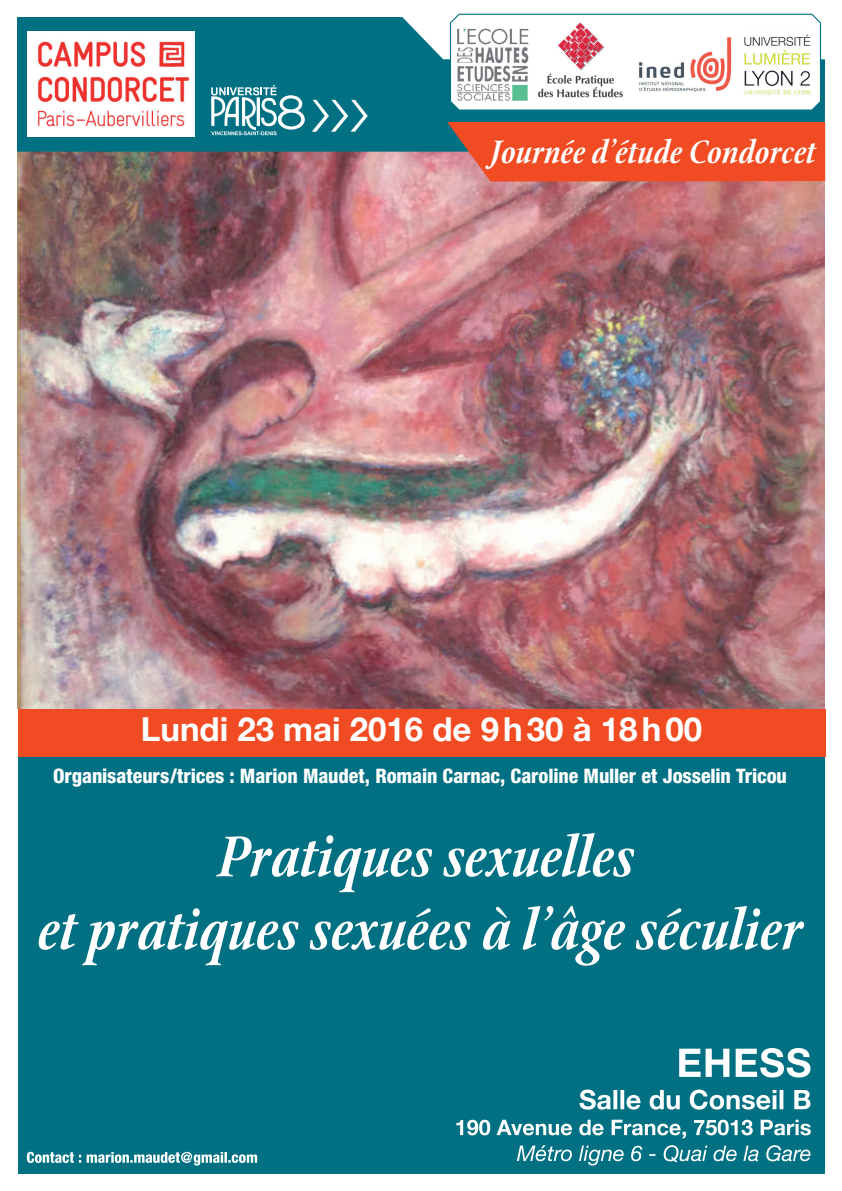
<style>
.page{position:relative;width:842px;height:1191px;background:#fff}
.page>*{position:absolute;margin:0;border:0;box-sizing:border-box;transform-origin:0 0}
.t1{font:italic 600 62px/73px "Stone Print";color:#fff;text-align:center}
.t2{font:italic 600 35px "Stone Print";color:#fff}
.t3{font:700 33px "Helvetica Neue";color:#fff}
.t4{font:800 condensed 20px "Helvetica Neue";letter-spacing:-.005em;color:#fff}
</style>
<div class="page">
<img style="left:17px;top:152px;width:807px;height:556px">
<div style="left:18px;top:756px;width:806px;height:417px;background:#007082"></div>
<div style="left:17px;top:17px;width:808px;height:135px;background:#007082"></div>
<svg style="left:211px;top:85px;width:94px;height:50px"></svg>
<svg style="left:312px;top:100px;width:56px;height:32px"></svg>
<svg style="left:447px;top:122px;width:378px;height:60px;background:#eb4f29"></svg>
<svg style="left:449px;top:13px;width:373px;height:98px"></svg>
<div style="left:18px;top:709px;width:807px;height:47px;background:#f04b22"></div>
<img style="left:28px;top:32px;width:167px;height:105px">
<svg style="left:27px;top:1151px;width:230px;height:14px"></svg>
<svg style="left:517px;top:1145px;width:293px;height:20px"></svg>
<svg style="left:456px;top:1119px;width:355px;height:19px"></svg>
<svg style="left:579px;top:1089px;width:231px;height:20px"></svg>
<svg style="left:679px;top:1048px;width:131px;height:29px"></svg>
<h2 class="t2" style="left:490px;top:131px;width:327px">Journée d’étude Condorcet</h2>
<h3 class="t3" style="left:141px;top:709px;width:563px">Lundi 23 mai 2016 de 9h30 à 18h00</h3>
<p class="t4" style="left:53px;top:764px;width:735px">Organisateurs/trices : Marion Maudet, Romain Carnac, Caroline Muller et Josselin Tricou</p>
<h1 class="t1" style="left:37px;top:819px;width:767px">Pratiques sexuelles<br>et pratiques sexuées à l’âge séculier</h1>
</div>
